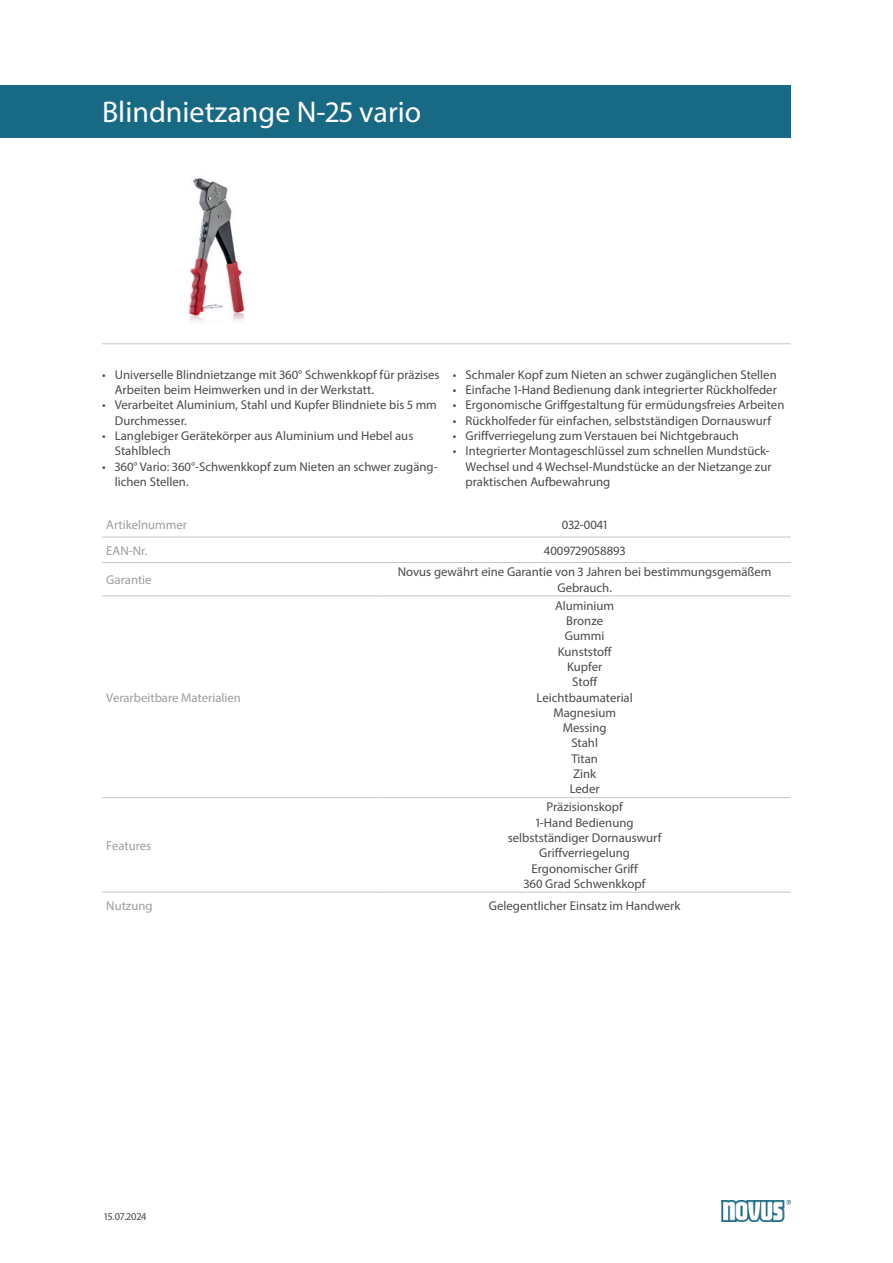
<style>
.page{position:relative;width:893px;height:1263px;background:#fff}
.page>*{position:absolute;margin:0;border:0;box-sizing:border-box;transform-origin:0 0}
.Produktname{font:30px "Myriad Pro";color:#fff}
.Produkttabelle_Zentr{font:12.75px/15.3px "Myriad Pro";color:#4a4a49}
.Produkttabelle_Links{font:12.75px "Myriad Pro";color:#9d9d9c}
.t1{font:10.5px "Myriad Pro";color:#4a4a49}
</style>
<div class="page">
<img style="left:189px;top:178px;width:56px;height:144px">
<hr style="left:102px;top:343px;width:689px;height:1px;background:#c6c6c6">
<img style="left:721px;top:1200px;width:70px;height:21px">
<div style="left:0;top:85px;width:791px;height:53px;background:#186984"></div>
<hr style="left:102px;top:537px;width:276px;height:1px;background:#c6c6c6">
<hr style="left:378px;top:537px;width:413px;height:1px;background:#c6c6c6">
<hr style="left:102px;top:562px;width:276px;height:1px;background:#c6c6c6">
<hr style="left:378px;top:562px;width:413px;height:1px;background:#c6c6c6">
<hr style="left:102px;top:595px;width:276px;height:1px;background:#c6c6c6">
<hr style="left:378px;top:595px;width:413px;height:1px;background:#c6c6c6">
<hr style="left:102px;top:797px;width:276px;height:1px;background:#c6c6c6">
<hr style="left:378px;top:797px;width:413px;height:1px;background:#c6c6c6">
<hr style="left:102px;top:892px;width:276px;height:1px;background:#c6c6c6">
<hr style="left:378px;top:892px;width:413px;height:1px;background:#c6c6c6">
<p class="Produktname" style="left:102px;top:94px;width:321px">Blindnietzange N-25 vario</p>
<p class="Produkttabelle_Zentr" style="left:115px;top:367px;width:326px;text-indent:-13px">• Universelle Blindnietzange mit 360° Schwenkkopf für präzises<br>Arbeiten beim Heimwerken und in der Werkstatt.</p>
<p class="Produkttabelle_Zentr" style="left:115px;top:397px;width:324px;text-indent:-13px">• Verarbeitet Aluminium, Stahl und Kupfer Blindniete bis 5 mm<br>Durchmesser.</p>
<p class="Produkttabelle_Zentr" style="left:115px;top:428px;width:300px;text-indent:-13px">• Langlebiger Gerätekörper aus Aluminium und Hebel aus<br>Stahlblech</p>
<p class="Produkttabelle_Zentr" style="left:115px;top:458px;width:324px;text-indent:-13px">• 360° Vario: 360°-Schwenkkopf zum Nieten an schwer zugäng&shy;lichen Stellen.</p>
<p class="Produkttabelle_Zentr" style="left:453px;top:367px;width:325px">• Schmaler Kopf zum Nieten an schwer zugänglichen Stellen</p>
<p class="Produkttabelle_Zentr" style="left:453px;top:382px;width:325px">• Einfache 1-Hand Bedienung dank integrierter Rückholfeder</p>
<p class="Produkttabelle_Zentr" style="left:453px;top:397px;width:333px">• Ergonomische Griffgestaltung für ermüdungsfreies Arbeiten</p>
<p class="Produkttabelle_Zentr" style="left:453px;top:413px;width:320px">• Rückholfeder für einfachen, selbstständigen Dornauswurf</p>
<p class="Produkttabelle_Zentr" style="left:453px;top:428px;width:288px">• Griffverriegelung zum Verstauen bei Nichtgebrauch</p>
<p class="Produkttabelle_Zentr" style="left:466px;top:443px;width:307px;text-indent:-13px">• Integrierter Montageschlüssel zum schnellen Mundstück-<br>Wechsel und 4 Wechsel-Mundstücke an der Nietzange zur praktischen Aufbewahrung</p>
<p class="Produkttabelle_Links" style="left:106px;top:517px;width:82px">Artikelnummer</p>
<p class="Produkttabelle_Zentr" style="left:562px;top:517px;width:47px">032-0041</p>
<p class="Produkttabelle_Links" style="left:106px;top:542px;width:43px">EAN-Nr.</p>
<p class="Produkttabelle_Zentr" style="left:544px;top:542px;width:83px">4009729058893</p>
<p class="Produkttabelle_Links" style="left:106px;top:572px;width:47px">Garantie</p>
<p class="Produkttabelle_Zentr" style="left:398px;top:564px;width:375px;text-align:center">Novus gewährt eine Garantie von 3 Jahren bei bestimmungsgemäßem<br>Gebrauch.</p>
<p class="Produkttabelle_Links" style="left:106px;top:689px;width:136px">Verarbeitbare Materialien</p>
<p class="Produkttabelle_Links" style="left:106px;top:837px;width:47px">Features</p>
<p class="Produkttabelle_Zentr" style="left:555px;top:598px;width:61px">Aluminium</p>
<p class="Produkttabelle_Zentr" style="left:566px;top:613px;width:38px">Bronze</p>
<p class="Produkttabelle_Zentr" style="left:565px;top:628px;width:41px">Gummi</p>
<p class="Produkttabelle_Zentr" style="left:558px;top:643px;width:55px">Kunststoff</p>
<p class="Produkttabelle_Zentr" style="left:567px;top:659px;width:37px">Kupfer</p>
<p class="Produkttabelle_Zentr" style="left:572px;top:674px;width:26px">Stoff</p>
<p class="Produkttabelle_Zentr" style="left:537px;top:689px;width:98px">Leichtbaumaterial</p>
<p class="Produkttabelle_Zentr" style="left:553px;top:705px;width:64px">Magnesium</p>
<p class="Produkttabelle_Zentr" style="left:563px;top:720px;width:46px">Messing</p>
<p class="Produkttabelle_Zentr" style="left:571px;top:735px;width:28px">Stahl</p>
<p class="Produkttabelle_Zentr" style="left:571px;top:751px;width:28px">Titan</p>
<p class="Produkttabelle_Zentr" style="left:573px;top:766px;width:25px">Zink</p>
<p class="Produkttabelle_Zentr" style="left:570px;top:781px;width:31px">Leder</p>
<p class="Produkttabelle_Zentr" style="left:546px;top:799px;width:78px">Präzisionskopf</p>
<p class="Produkttabelle_Zentr" style="left:536px;top:814px;width:99px">1-Hand Bedienung</p>
<p class="Produkttabelle_Zentr" style="left:508px;top:830px;width:155px">selbstständiger Dornauswurf</p>
<p class="Produkttabelle_Zentr" style="left:539px;top:845px;width:92px">Griffverriegelung</p>
<p class="Produkttabelle_Zentr" style="left:532px;top:860px;width:108px">Ergonomischer Griff</p>
<p class="Produkttabelle_Zentr" style="left:524px;top:876px;width:123px">360 Grad Schwenkkopf</p>
<p class="Produkttabelle_Links" style="left:106px;top:897px;width:48px">Nutzung</p>
<p class="Produkttabelle_Zentr" style="left:489px;top:897px;width:193px">Gelegentlicher Einsatz im Handwerk</p>
<p class="t1" style="left:104px;top:1210px;width:44px">15.07.2024</p>
</div>
